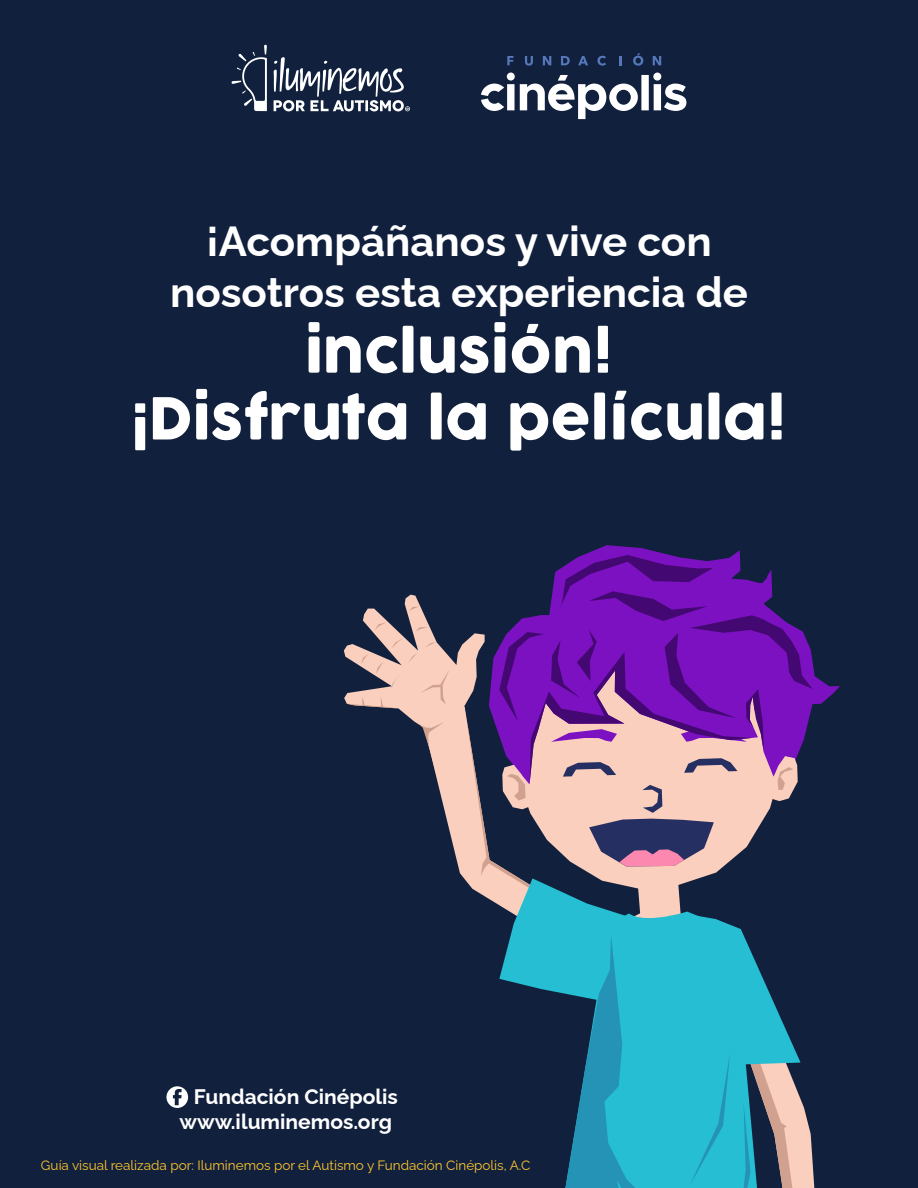
<style>
.page{position:relative;width:918px;height:1188px;background:#11203d}
.page>*{position:absolute;margin:0;border:0;box-sizing:border-box;transform-origin:0 0}
.t1{font:57px/66.8px "Cocogoose";color:#fff;text-align:center}
.t2{font:700 42px/50.4px "Raleway";color:#fff;text-align:center}
.t3{font:700 21px/25.2px "Raleway";color:#fff;text-align:right}
.t4{font:13.5px "Raleway";color:#ffc72e}
</style>
<div class="page">
<svg style="left:231px;top:45px;width:36px;height:66px"></svg>
<svg style="left:274px;top:57px;width:136px;height:54px"></svg>
<svg style="left:507px;top:56px;width:6px;height:9px"></svg>
<svg style="left:525px;top:56px;width:8px;height:10px"></svg>
<svg style="left:543px;top:56px;width:8px;height:9px"></svg>
<svg style="left:561px;top:56px;width:9px;height:9px"></svg>
<svg style="left:578px;top:56px;width:10px;height:9px"></svg>
<svg style="left:597px;top:56px;width:9px;height:10px"></svg>
<svg style="left:619px;top:56px;width:2px;height:9px"></svg>
<svg style="left:633px;top:53px;width:10px;height:13px"></svg>
<svg style="left:653px;top:56px;width:8px;height:9px"></svg>
<svg style="left:481px;top:73px;width:205px;height:46px"></svg>
<svg style="left:583px;top:545px;width:257px;height:157px"></svg>
<svg style="left:344px;top:555px;width:479px;height:633px"></svg>
<svg style="left:166px;top:1086px;width:22px;height:22px"></svg>
<h2 class="t2" style="left:170px;top:212px;width:579px">¡Acompáñanos y vive con nosotros esta experiencia de</h2>
<h1 class="t1" style="left:131px;top:321px;width:656px">inclusión!<br>¡Disfruta la película!</h1>
<h3 class="t3" style="left:180px;top:1082px;width:220px">Fundación Cinépolis www.iluminemos.org</h3>
<p class="t4" style="left:41px;top:1154px;width:491px">Guía visual realizada por: Iluminemos por el Autismo y Fundación Cinépolis, A.C</p>
</div>
